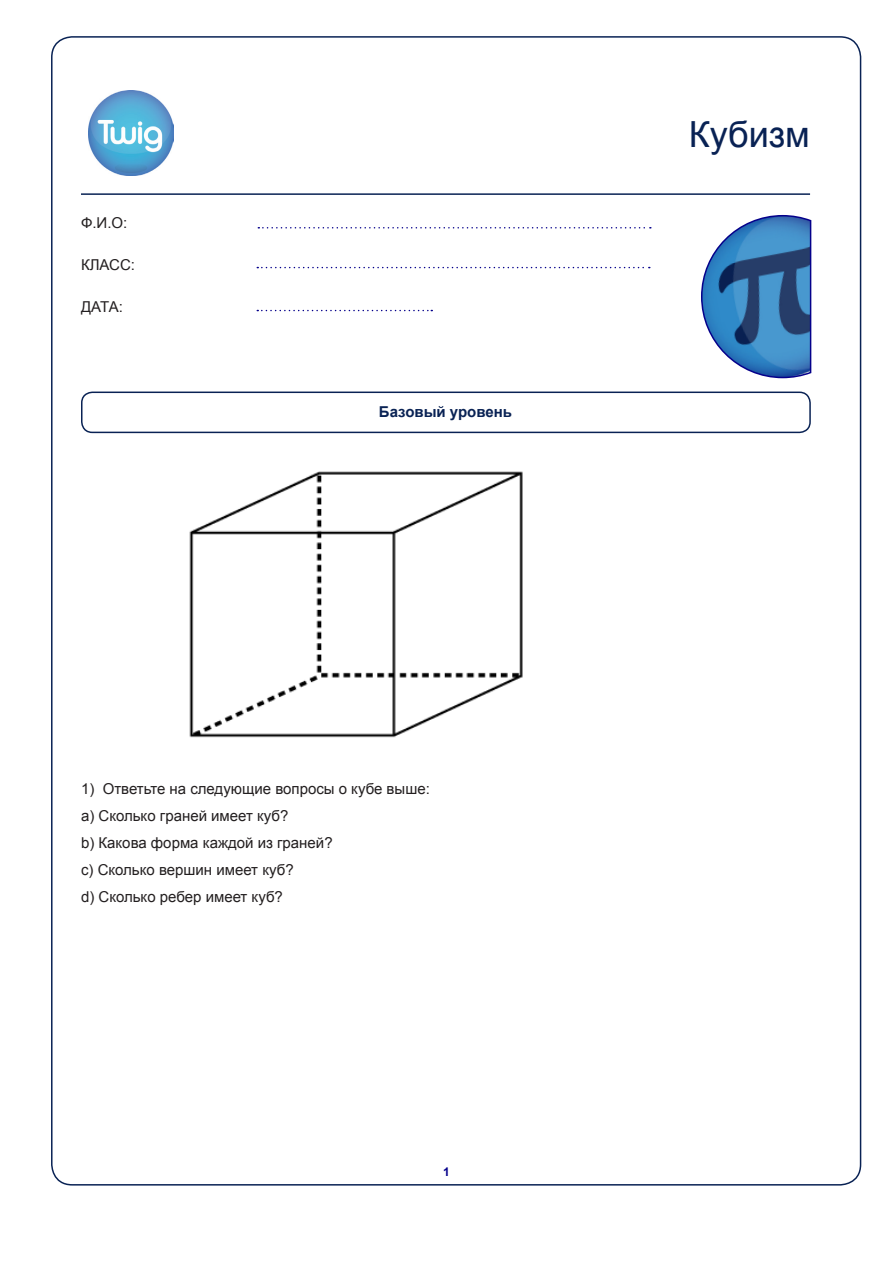
<style>
.page{position:relative;width:893px;height:1263px;background:#fff}
.page>*{position:absolute;margin:0;border:0;box-sizing:border-box;transform-origin:0 0}
.t1{font:36px "Arial";color:#092254}
.t2{font:15px "Arial";color:#231f20}
.t3{font:700 15px "Arial";color:#092254}
.t4{font:700 12px "Arial";color:#05008b}
</style>
<div class="page">
<hr style="left:81px;top:193px;width:729px;height:2px;background:#092254">
<svg style="left:258px;top:227px;width:393px;height:1px"></svg>
<svg style="left:257px;top:267px;width:393px;height:1px"></svg>
<svg style="left:257px;top:310px;width:175px;height:1px"></svg>
<div style="left:81px;top:392px;width:730px;height:41px;border:2px solid #092254;border-radius:11px"></div>
<svg style="left:701px;top:215px;width:111px;height:164px"></svg>
<img style="left:88px;top:90px;width:86px;height:86px">
<img style="left:189px;top:471px;width:334px;height:267px">
<p class="t2" style="left:81px;top:213px;width:48px">Ф.И.О:</p>
<p class="t2" style="left:81px;top:255px;width:56px">КЛАСС:</p>
<p class="t2" style="left:81px;top:297px;width:43px">ДАТА:</p>
<p class="t3" style="left:379px;top:402px;width:135px">Базовый уровень</p>
<p class="t2" style="left:81px;top:779px;width:350px">1) Ответьте на следующие вопросы о кубе выше:</p>
<p class="t2" style="left:81px;top:806px;width:209px">a) Сколько граней имеет куб?</p>
<p class="t2" style="left:81px;top:833px;width:253px">b) Какова форма каждой из граней?</p>
<p class="t2" style="left:81px;top:860px;width:214px">c) Сколько вершин имеет куб?</p>
<p class="t2" style="left:81px;top:887px;width:203px">d) Сколько ребер имеет куб?</p>
<p class="t4" style="left:443px;top:1164px;width:8px">1</p>
<h1 class="t1" style="left:689px;top:111px;width:123px">Кубизм</h1>
</div>
